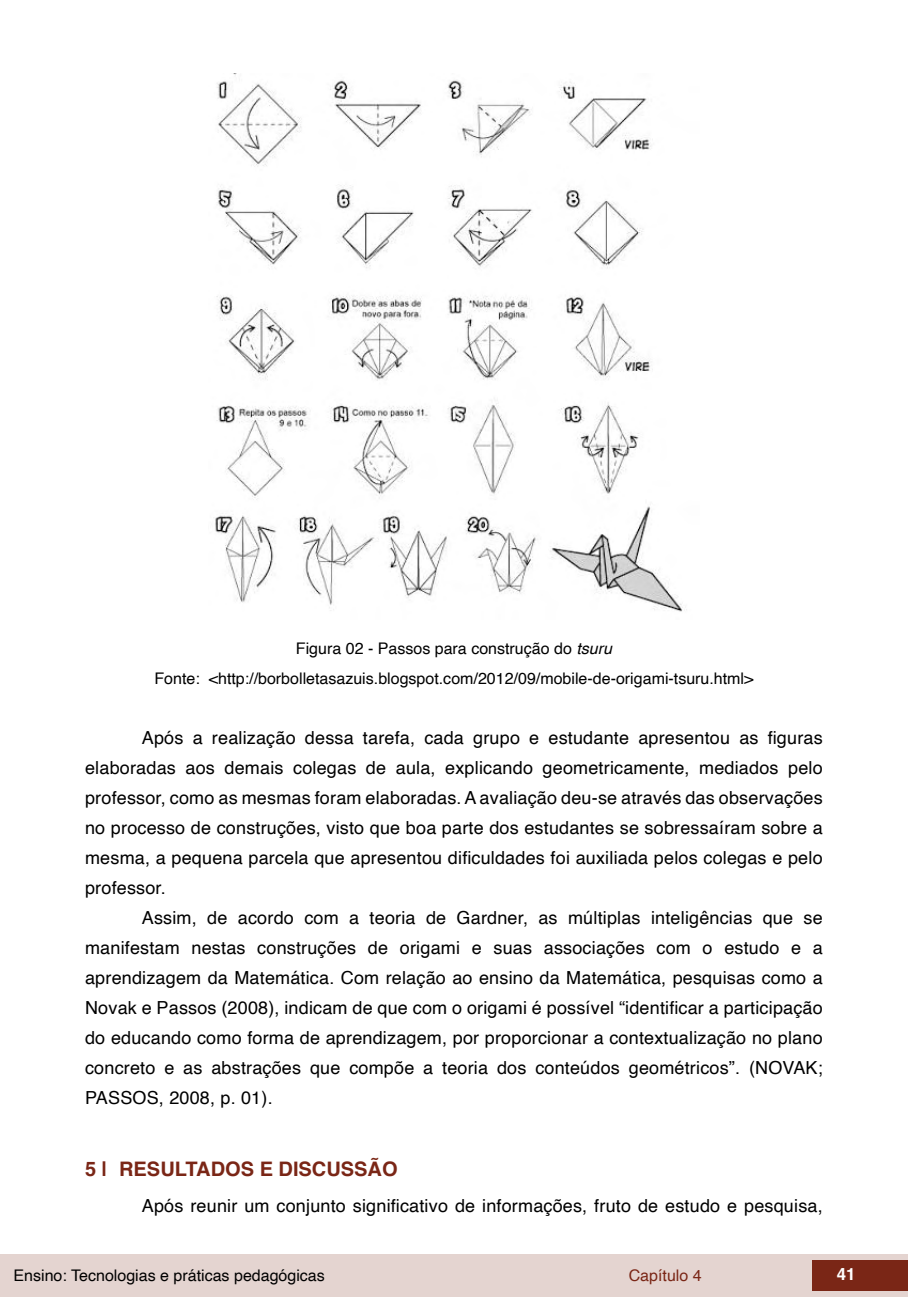
<style>
.page{position:relative;width:908px;height:1304px;background:#fff}
.page>*{position:absolute;margin:0;border:0;box-sizing:border-box;transform-origin:0 0}
.t1{font:700 20px "Helvetica";color:#7a2616}
.t2{font:18px/30px "Helvetica";letter-spacing:.01em;color:#000;text-align:justify}
.t3{font:700 16.8px "Helvetica";color:#fff}
.t4{font:16px/30.6px "Helvetica";color:#000;text-align:center}
.t5{font:16px "Helvetica";color:#7a2616}
.s1{font-style:italic}
</style>
<div class="page">
<div style="left:0;top:1254px;width:906px;height:43px;background:#e4d4d0"></div>
<div style="left:812px;top:1261px;width:95px;height:30px;background:#7a2616"></div>
<img style="left:215px;top:74px;width:472px;height:538px">
<p class="t4" style="left:154px;top:633px;width:600px">Figura 02 - Passos para construção do <span class="s1">tsuru<br></span>Fonte: &lt;http://borbolletasazuis.blogspot.com/2012/09/mobile-de-origami-tsuru.html&gt;</p>
<p class="t2" style="left:85px;top:723px;width:738px;text-indent:57px">Após a realização dessa tarefa, cada grupo e estudante apresentou as figuras elaboradas aos demais colegas de aula, explicando geometricamente, mediados pelo professor, como as mesmas foram elaboradas. A avaliação deu-se através das observações no processo de construções, visto que boa parte dos estudantes se sobressaíram sobre a mesma, a pequena parcela que apresentou dificuldades foi auxiliada pelos colegas e pelo professor.</p>
<p class="t2" style="left:85px;top:903px;width:738px;text-indent:57px">Assim, de acordo com a teoria de Gardner, as múltiplas inteligências que se manifestam nestas construções de origami e suas associações com o estudo e a aprendizagem da Matemática. Com relação ao ensino da Matemática, pesquisas como a Novak e Passos (2008), indicam de que com o origami é possível “identificar a participação do educando como forma de aprendizagem, por proporcionar a contextualização no plano concreto e as abstrações que compõe a teoria dos conteúdos geométricos”. (NOVAK; PASSOS, 2008, p. 01).</p>
<p class="t1" style="left:85px;top:1157px;width:314px">5 | RESULTADOS E DISCUSSÃO</p>
<p class="t2" style="left:142px;top:1191px;width:682px">Após reunir um conjunto significativo de informações, fruto de estudo e pesquisa,</p>
<p class="t4" style="left:14px;top:1260px;width:312px">Ensino: Tecnologias e práticas pedagógicas</p>
<p class="t5" style="left:628px;top:1263px;width:74px">Capítulo 4</p>
<p class="t3" style="left:836px;top:1264px;width:20px">41</p>
</div>
